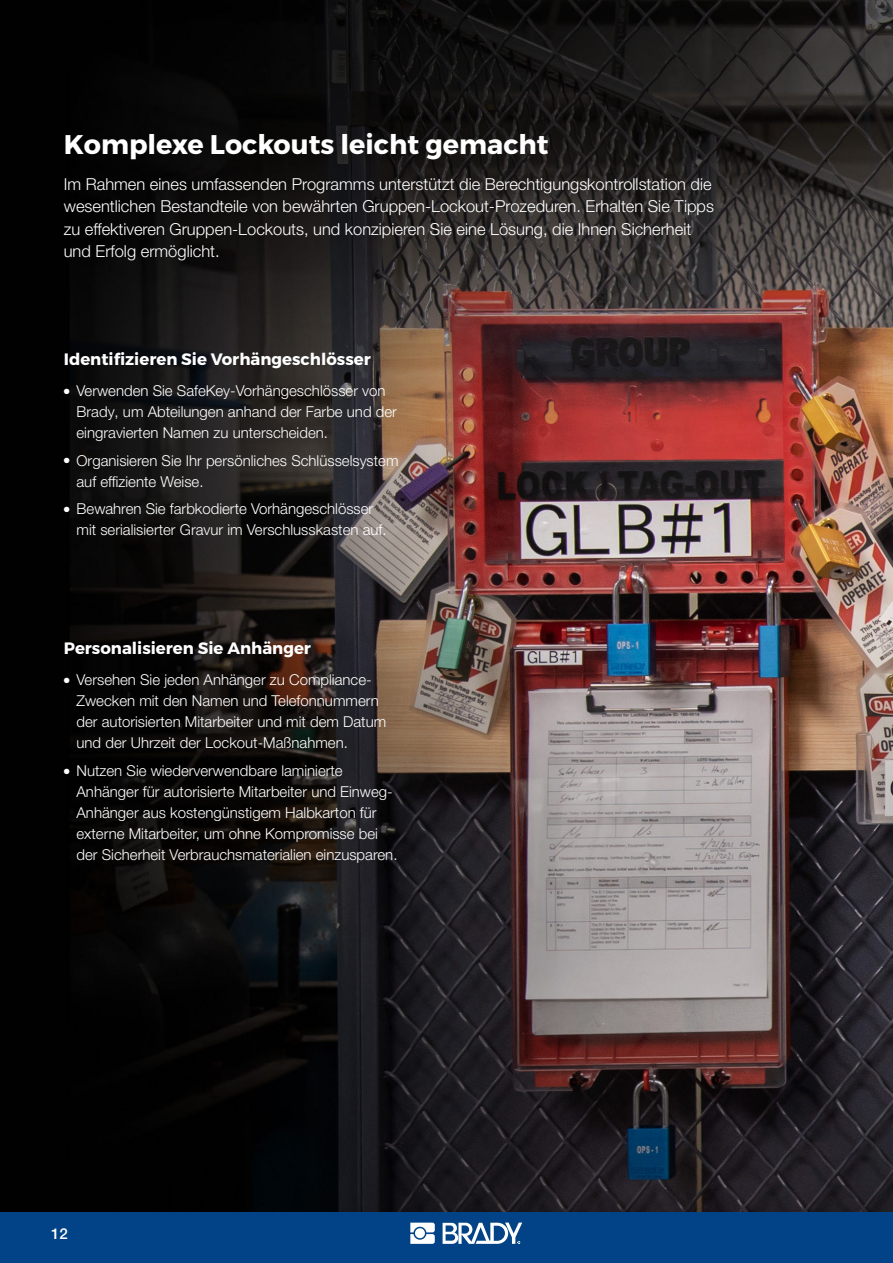
<style>
.page{position:relative;width:893px;height:1263px;background:#fff}
.page>*{position:absolute;margin:0;border:0;box-sizing:border-box;transform-origin:0 0}
.t1{font:700 27px "Montserrat";color:#fff}
.t2{font:300 16.5px/22.5px "Helvetica Neue LT Pro";color:#fff}
.t3{font:700 16.5px "Montserrat";color:#fff}
.t4{font:300 15px/21px "Helvetica Neue LT Pro";color:#fff}
.t5{font:500 15px "Helvetica Neue LT Pro";color:#fff}
</style>
<div class="page">
<div style="left:0;top:1212px;width:893px;height:51px;background:#014386"></div>
<svg style="left:410px;top:1222px;width:25px;height:22px"></svg>
<svg style="left:443px;top:1222px;width:79px;height:22px"></svg>
<img style="left:0;top:0;width:893px;height:1212px">
<svg style="left:64px;top:389px;width:5px;height:5px"></svg>
<svg style="left:64px;top:458px;width:5px;height:5px"></svg>
<svg style="left:64px;top:506px;width:5px;height:6px"></svg>
<svg style="left:64px;top:678px;width:5px;height:5px"></svg>
<svg style="left:64px;top:768px;width:5px;height:6px"></svg>
<h1 class="t1" style="left:64px;top:127px;width:486px">Komplexe Lockouts leicht gemacht</h1>
<p class="t2" style="left:64px;top:172px;width:652px">Im Rahmen eines umfassenden Programms unterstützt die Berechtigungskontrollstation die wesentlichen Bestandteile von bewährten Gruppen-Lockout-Prozeduren. Erhalten Sie Tipps zu effektiveren Gruppen-Lockouts, und konzipieren Sie eine Lösung, die Ihnen Sicherheit und Erfolg ermöglicht.</p>
<p class="t3" style="left:64px;top:349px;width:309px">Identifizieren Sie Vorhängeschlösser</p>
<p class="t4" style="left:77px;top:380px;width:322px">Verwenden Sie SafeKey-Vorhängeschlösser von<br>Brady, um Abteilungen anhand der Farbe und der eingravierten Namen zu unterscheiden.</p>
<p class="t4" style="left:77px;top:449px;width:323px">Organisieren Sie Ihr persönliches Schlüsselsystem auf effiziente Weise.</p>
<p class="t4" style="left:77px;top:498px;width:312px">Bewahren Sie farbkodierte Vorhängeschlösser mit serialisierter Gravur im Verschlusskasten auf.</p>
<p class="t3" style="left:64px;top:638px;width:249px">Personalisieren Sie Anhänger</p>
<p class="t4" style="left:77px;top:669px;width:311px">Versehen Sie jeden Anhänger zu Compliance-Zwecken mit den Namen und Telefonnummern der autorisierten Mitarbeiter und mit dem Datum und der Uhrzeit der Lockout-Maßnahmen.</p>
<p class="t4" style="left:77px;top:760px;width:322px">Nutzen Sie wiederverwendbare laminierte Anhänger für autorisierte Mitarbeiter und Einweg-Anhänger aus kostengünstigem Halbkarton für externe Mitarbeiter, um ohne Kompromisse bei der Sicherheit Verbrauchsmaterialien einzusparen.</p>
<p class="t5" style="left:51px;top:1224px;width:18px">12</p>
</div>
